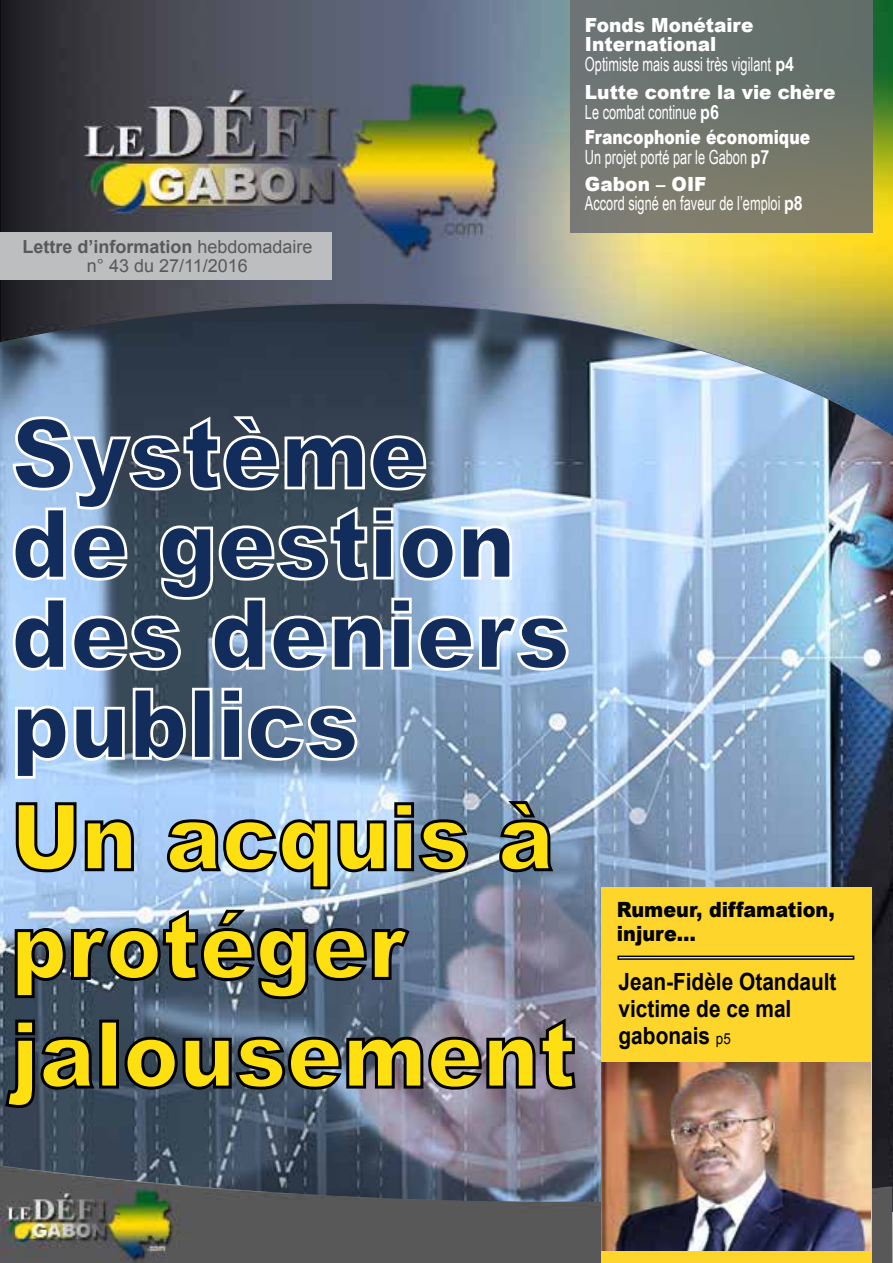
<style>
.page{position:relative;width:893px;height:1263px;background:#fff}
.page>*{position:absolute;margin:0;border:0;box-sizing:border-box;transform-origin:0 0}
.t1{font:900 96.6px/90.2px "Arial";color:#122d5c;scale:.91 1}
.t2{font:900 92.25px/108.6px "Arial";color:#fedf0f;scale:.91 1}
.t3{font:700 23.7px/27.2px "Arial";color:#000;scale:.88 1}
.t4{font:900 21px/24px "Arial";color:#000;scale:.91 1}
.t5{font:19.5px "Arial Narrow";color:#fff;scale:.8 1}
.t6{font:900 19.5px/19.5px "Arial";color:#fff;scale:.95 1}
.t7{font:900 19.5px "Arial";color:#fff;scale:.8 1}
.t8{font:18px/19.5px "Arial";color:#58595b;text-align:center}
.s1{font-weight:700}
.s2{font-weight:400;font-size:15.3px}
</style>
<div class="page">
<img style="left:0;top:436px;width:893px;height:776px">
<svg style="left:14px;top:801px;width:121px;height:73px;background:#89a6c8"></svg>
<svg style="left:165px;top:801px;width:305px;height:90px;background:#89a2be"></svg>
<svg style="left:497px;top:799px;width:59px;height:75px;background:#637689"></svg>
<svg style="left:13px;top:907px;width:398px;height:94px;background:#526173"></svg>
<svg style="left:3px;top:1018px;width:94px;height:91px;background:#313f4d"></svg>
<div style="left:99px;top:1019px;width:20px;height:69px;border:3px solid #000"></div>
<svg style="left:123px;top:1016px;width:454px;height:76px;background:#596072"></svg>
<svg style="left:11px;top:436px;width:559px;height:236px;background:#879cb2"></svg>
<svg style="left:14px;top:686px;width:173px;height:94px;background:#95adc8"></svg>
<div style="left:192px;top:688px;width:20px;height:72px;border:3px solid #fff"></div>
<svg style="left:220px;top:686px;width:139px;height:76px;background:#8ea4bc"></svg>
<img style="left:1px;top:0;width:892px;height:436px">
<div style="left:0;top:232px;width:332px;height:47px;background:#bcbec0"></div>
<img style="left:0;top:1165px;width:892px;height:98px">
<div style="left:570px;top:0;width:302px;height:232px;background:linear-gradient(to bottom,#626e6e,#807d6d)"></div>
<div style="left:602px;top:887px;width:270px;height:376px;background:#fed52b"></div>
<svg style="left:617px;top:956px;width:237px;height:4px"></svg>
<img style="left:602px;top:1063px;width:269px;height:187px">
<p class="t8" style="left:22px;top:236px;width:292px"><span class="s1">Lettre d’information</span> hebdomadaire n° 43 du 27/11/2016</p>
<p class="t6" style="left:585px;top:14px;width:179px">Fonds Monétaire<br>International</p>
<p class="t5" style="left:585px;top:49px;width:263px">Optimiste mais aussi très vigilant <span class="s1">p4</span></p>
<p class="t6" style="left:585px;top:82px;width:265px">Lutte contre la vie chère</p>
<p class="t5" style="left:585px;top:97px;width:169px">Le combat continue <span class="s1">p6</span></p>
<p class="t7" style="left:585px;top:123px;width:283px">Francophonie économique</p>
<p class="t5" style="left:585px;top:142px;width:232px">Un projet porté par le Gabon <span class="s1">p7</span></p>
<p class="t6" style="left:585px;top:173px;width:130px">Gabon – OIF</p>
<p class="t5" style="left:585px;top:189px;width:274px">Accord signé en faveur de l’emploi <span class="s1">p8</span></p>
<h1 class="t1" style="left:11px;top:405px;width:616px">Système<br>de gestion des deniers publics</h1>
<h2 class="t2" style="left:11px;top:780px;width:623px">Un acquis à protéger jalousement</h2>
<p class="t4" style="left:617px;top:896px;width:241px">Rumeur, diffamation, injure…</p>
<p class="t3" style="left:619px;top:968px;width:249px">Jean-Fidèle Otandault victime de ce mal gabonais <span class="s2">p5</span></p>
</div>
